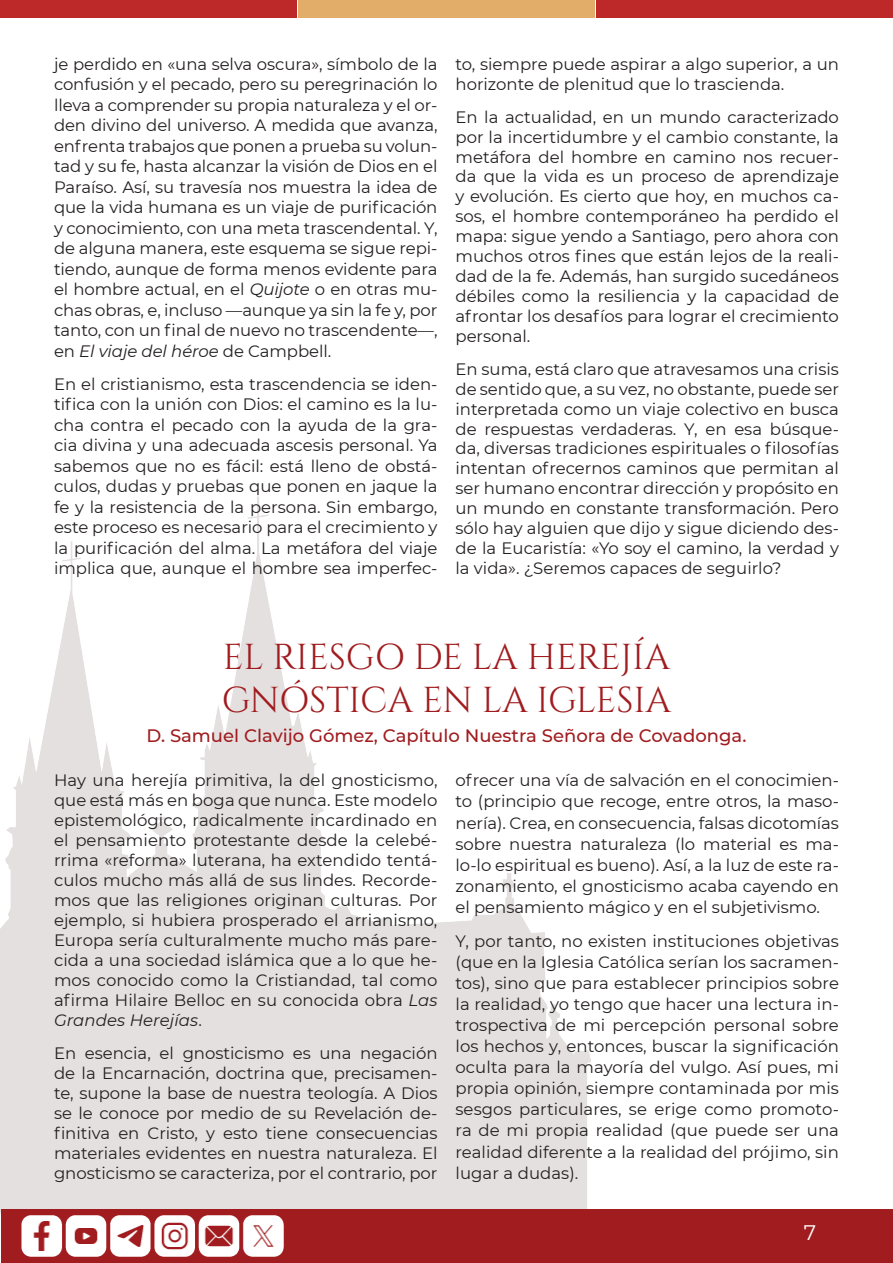
<style>
.page{position:relative;width:893px;height:1263px;background:#fff}
.page>*{position:absolute;margin:0;border:0;box-sizing:border-box;transform-origin:0 0}
.Títulos{font:36px/43.2px "Cinzel";color:#a01c1f}
.t1{font:21px "Montserrat";color:#fff}
.Subtítulos{font:500 18px "Montserrat";color:#a01c1f}
.Texto{font:16.5px/20px "Montserrat";color:#231f20;text-align:justify}
.s1{font-style:italic}
</style>
<div class="page">
<div style="left:1px;top:0;width:296px;height:18px;background:#bc2928"></div>
<div style="left:298px;top:0;width:297px;height:18px;background:#e1ad68"></div>
<div style="left:596px;top:0;width:296px;height:18px;background:#bc2928"></div>
<div style="left:1px;top:1209px;width:891px;height:54px;background:#a01c1f"></div>
<img style="left:21px;top:1216px;width:262px;height:40px">
<p class="Texto" style="left:54px;top:53px;width:385px;line-height:20.4px">je perdido en «una selva oscura», símbolo de la confusión y el pecado, pero su peregrinación lo lleva a comprender su propia naturaleza y el or&shy;den divino del universo. A medida que avanza, enfrenta trabajos que ponen a prueba su volun&shy;tad y su fe, hasta alcanzar la visión de Dios en el Paraíso. Así, su travesía nos muestra la idea de que la vida humana es un viaje de purificación y conocimiento, con una meta trascendental. Y, de alguna manera, este esquema se sigue repi&shy;tiendo, aunque de forma menos evidente para el hombre actual, en el <span class="s1">Quijote</span> o en otras mu&shy;chas obras, e, incluso —aunque ya sin la fe y, por tanto, con un final de nuevo no trascendente—, en <span class="s1">El viaje del héroe</span> de Campbell.</p>
<p class="Texto" style="left:54px;top:373px;width:385px;line-height:20.4px">En el cristianismo, esta trascendencia se iden&shy;tifica con la unión con Dios: el camino es la lu&shy;cha contra el pecado con la ayuda de la gra&shy;cia divina y una adecuada ascesis personal. Ya sabemos que no es fácil: está lleno de obstá&shy;culos, dudas y pruebas que ponen en jaque la fe y la resistencia de la persona. Sin embargo, este proceso es necesario para el crecimiento y la purificación del alma. La metáfora del viaje implica que, aunque el hombre sea imperfec-</p>
<p class="Texto" style="left:455px;top:54px;width:385px">to, siempre puede aspirar a algo superior, a un horizonte de plenitud que lo trascienda.</p>
<p class="Texto" style="left:455px;top:106px;width:385px">En la actualidad, en un mundo caracterizado por la incertidumbre y el cambio constante, la metáfora del hombre en camino nos recuer&shy;da que la vida es un proceso de aprendizaje y evolución. Es cierto que hoy, en muchos ca&shy;sos, el hombre contemporáneo ha perdido el mapa: sigue yendo a Santiago, pero ahora con muchos otros fines que están lejos de la reali&shy;dad de la fe. Además, han surgido sucedáneos débiles como la resiliencia y la capacidad de afrontar los desafíos para lograr el crecimiento personal.</p>
<p class="Texto" style="left:455px;top:358px;width:385px">En suma, está claro que atravesamos una crisis de sentido que, a su vez, no obstante, puede ser interpretada como un viaje colectivo en busca de respuestas verdaderas. Y, en esa búsque&shy;da, diversas tradiciones espirituales o filosofías intentan ofrecernos caminos que permitan al ser humano encontrar dirección y propósito en un mundo en constante transformación. Pero sólo hay alguien que dijo y sigue diciendo des&shy;de la Eucaristía: «Yo soy el camino, la verdad y la vida». ¿Seremos capaces de seguirlo?</p>
<p class="Títulos" style="left:222px;top:635px;width:451px">EL RIESGO DE LA HEREJÍA<br>GNÓSTICA EN LA IGLESIA</p>
<p class="Subtítulos" style="left:147px;top:723px;width:601px">D. Samuel Clavijo Gómez, Capítulo Nuestra Señora de Covadonga.</p>
<p class="Texto" style="left:54px;top:770px;width:385px">Hay una herejía primitiva, la del gnosticismo, que está más en boga que nunca. Este modelo epistemológico, radicalmente incardinado en el pensamiento protestante desde la celebé&shy;rrima «reforma» luterana, ha extendido tentá&shy;culos mucho más allá de sus lindes. Recorde&shy;mos que las religiones originan culturas. Por ejemplo, si hubiera prosperado el arrianismo, Europa sería culturalmente mucho más pare&shy;cida a una sociedad islámica que a lo que he&shy;mos conocido como la Cristiandad, tal como afirma Hilaire Belloc en su conocida obra <span class="s1">Las Grandes Herejías</span>.</p>
<p class="Texto" style="left:54px;top:1042px;width:385px">En esencia, el gnosticismo es una negación de la Encarnación, doctrina que, precisamen&shy;te, supone la base de nuestra teología. A Dios se le conoce por medio de su Revelación de&shy;finitiva en Cristo, y esto tiene consecuencias materiales evidentes en nuestra naturaleza. El gnosticismo se caracteriza, por el contrario, por</p>
<p class="Texto" style="left:455px;top:769px;width:385px;line-height:21.1px">ofrecer una vía de salvación en el conocimien&shy;to (principio que recoge, entre otros, la maso&shy;nería). Crea, en consecuencia, falsas dicotomías sobre nuestra naturaleza (lo material es ma&shy;lo-lo espiritual es bueno). Así, a la luz de este ra&shy;zonamiento, el gnosticismo acaba cayendo en el pensamiento mágico y en el subjetivismo.</p>
<p class="Texto" style="left:455px;top:930px;width:385px;line-height:21.1px">Y, por tanto, no existen instituciones objetivas (que en la Iglesia Católica serían los sacramen&shy;tos), sino que para establecer principios sobre la realidad, yo tengo que hacer una lectura in&shy;trospectiva de mi percepción personal sobre los hechos y, entonces, buscar la significación oculta para la mayoría del vulgo. Así pues, mi propia opinión, siempre contaminada por mis sesgos particulares, se erige como promoto&shy;ra de mi propia realidad (que puede ser una realidad diferente a la realidad del prójimo, sin lugar a dudas).</p>
<p class="t1" style="left:804px;top:1218px;width:14px">7</p>
</div>
